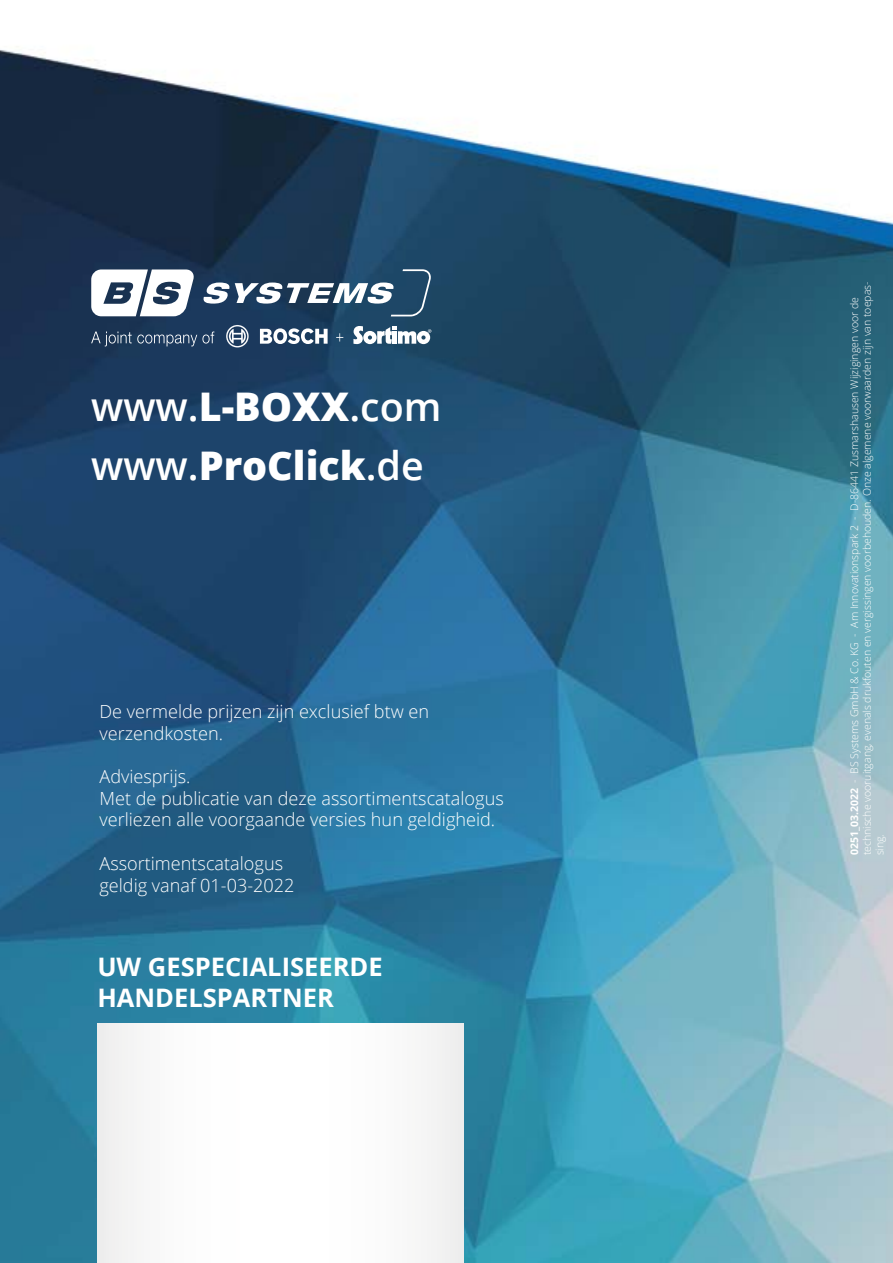
<style>
.page{position:relative;width:893px;height:1263px;background:#fff}
.page>*{position:absolute;margin:0;border:0;box-sizing:border-box;transform-origin:0 0}
.t1{font:800 39.45px "Open Sans";color:#fff}
.t2{font:600 39.45px "Open Sans";color:#fff}
.t3{font:700 25.5px/30.6px "Open Sans";color:#fff}
.t4{font:300 18.15px/21.8px "Open Sans";color:#fff}
.t5{font:300 10.5px/12.6px "Open Sans";color:#fff}
.s1{font-weight:800}
.s2{font-weight:600}
.s3{font-weight:700}
</style>
<div class="page">
<img style="left:0;top:46px;width:893px;height:1217px">
<svg style="left:91px;top:269px;width:104px;height:47px"></svg>
<svg style="left:202px;top:269px;width:229px;height:47px"></svg>
<svg style="left:91px;top:331px;width:123px;height:15px;background:#3e5773"></svg>
<svg style="left:353px;top:326px;width:78px;height:18px"></svg>
<svg style="left:336px;top:333px;width:7px;height:8px"></svg>
<svg style="left:226px;top:325px;width:23px;height:22px"></svg>
<svg style="left:260px;top:328px;width:68px;height:16px"></svg>
<div style="left:97px;top:1023px;width:366px;height:240px;background:#fcfcfc"></div>
<h1 class="t2" style="left:91px;top:380px;width:352px">www.<span class="s1">L-BOXX</span>.com</h1>
<h1 class="t1" style="left:91px;top:436px;width:334px"><span class="s2">www.</span>ProClick<span class="s2">.de</span></h1>
<h3 class="t4" style="left:99px;top:700px;width:331px">De vermelde prijzen zijn exclusief btw en verzendkosten.</h3>
<h3 class="t4" style="left:99px;top:765px;width:406px">Adviesprijs.<br>Met de publicatie van deze assortimentscatalogus verliezen alle voorgaande versies hun geldigheid.</h3>
<h3 class="t4" style="left:99px;top:852px;width:197px">Assortimentscatalogus geldig vanaf 01-03-2022</h3>
<h2 class="t3" style="left:97px;top:951px;width:287px">UW GESPECIALISEERDE<br>HANDELSPARTNER</h2>
<p class="t5" style="left:848px;top:855px;width:575px;rotate:-90deg"><span class="s3">0251_03.2022</span> - BS Systems GmbH &amp; Co. KG - Am Innovationspark 2 - D-86441 Zusmarshausen Wijzigingen voor de technische vooruitgang, evenals drukfouten en vergissingen voorbehouden. Onze algemene voorwaarden zijn van toepas&shy;sing.</p>
</div>
